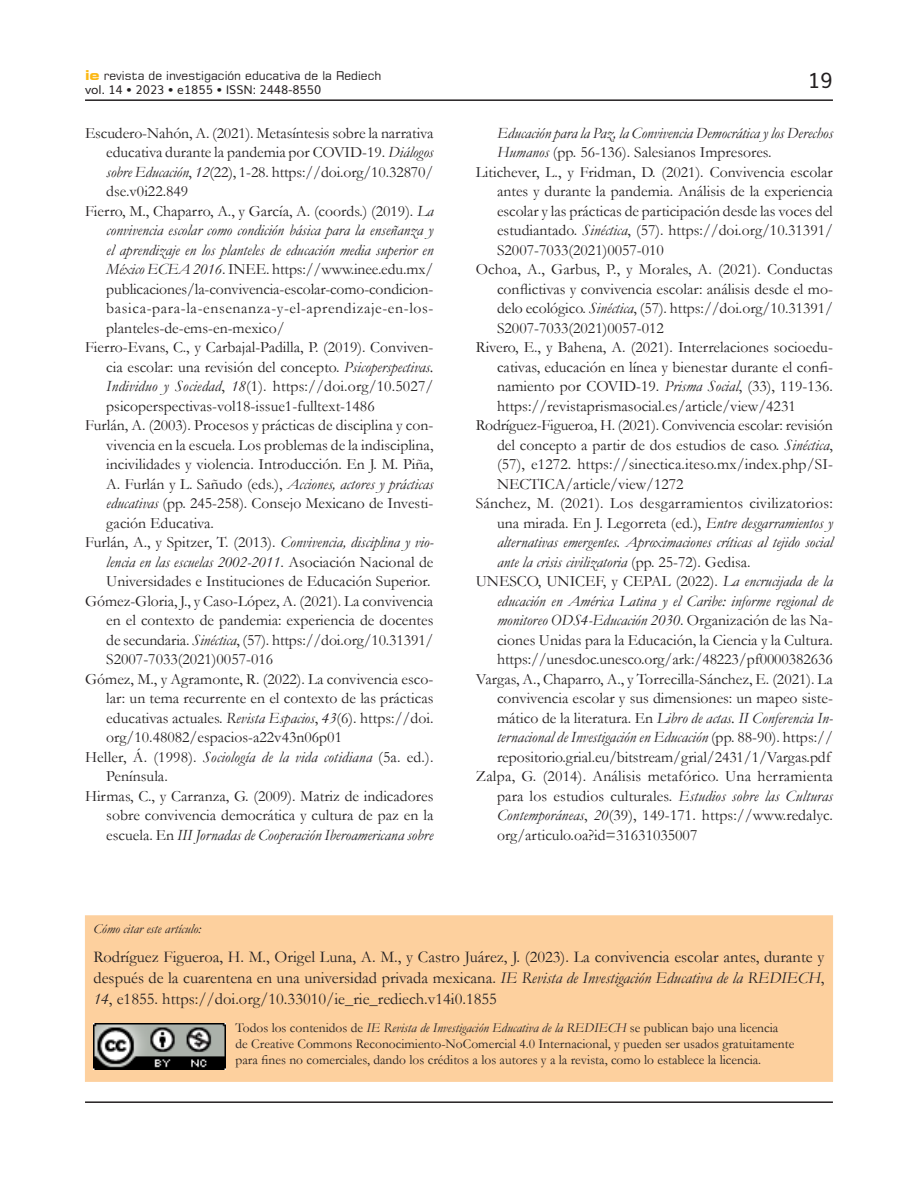
<style>
.page{position:relative;width:918px;height:1188px;background:#fff}
.page>*{position:absolute;margin:0;border:0;box-sizing:border-box;transform-origin:0 0}
.t1{font:21px "Muli";color:#231f20}
.Biblos{font:16.5px/21px "Garamond";color:#231f20;text-align:justify}
.Biblos-2{font:15.75px/19.5px "Garamond";color:#231f20;text-align:justify}
.Biblos-3{font:italic 15.75px/19.5px "Garamond";letter-spacing:-.005em;color:#231f20}
.Fechas-DOI{font:13.5px "Garamond";color:#231f20}
.Fechas-DOI-2{font:italic 13.5px "Garamond";color:#231f20}
.t2{font:12px "Square 721 BT";color:#231f20}
.t3{font:12px "Muli";color:#231f20}
.s1{font-weight:700;font-stretch:expanded;font-size:13.5px;color:#fcb814}
.s2{font-style:italic}
.s3{font-style:normal}
</style>
<div class="page">
<hr style="left:85px;top:99px;width:748px;height:2px;background:#231f20">
<hr style="left:85px;top:1101px;width:748px;height:2px;background:#231f20">
<div style="left:85px;top:915px;width:748px;height:167px;background:#fdd09e;border:1px solid #fdd09e"></div>
<img style="left:94px;top:1023px;width:132px;height:47px">
<p class="t2" style="left:85px;top:68px;width:298px"><span class="s1">ie</span> revista de investigación educativa de la Rediech</p>
<p class="t3" style="left:85px;top:80px;width:238px">vol. 14 • 2023 • e1855 • ISSN: 2448-8550</p>
<p class="Biblos-2" style="left:106px;top:123px;width:329px;text-indent:-21px">Escudero-Nahón, A. (2021). Metasíntesis sobre la narrativa educativa durante la pandemia por COVID-19. <span class="s2">Diálogos sobre Educación</span>, <span class="s2">12</span>(22), 1-28. https://doi.org/10.32870/ dse.v0i22.849</p>
<p class="Biblos-2" style="left:106px;top:201px;width:329px;text-indent:-21px">Fierro, M., Chaparro, A., y García, A. (coords.) (2019). <span class="s2">La convivencia escolar como condición básica para la enseñanza y el aprendizaje en los planteles de educación media superior en México ECEA 2016</span>. INEE. https://www.inee.edu.mx/ publicaciones/la-convivencia-escolar-como-condicion&shy;basica-para-la-ensenanza-y-el-aprendizaje-en-los&shy;planteles-de-ems-en-mexico/</p>
<p class="Biblos-2" style="left:106px;top:337px;width:329px;text-indent:-21px">Fierro-Evans, C., y Carbajal-Padilla, P. (2019). Conviven&shy;cia escolar: una revisión del concepto. <span class="s2">Psicoperspectivas.<br>Individuo y Sociedad</span>, <span class="s2">18</span>(1). https://doi.org/10.5027/ psicoperspectivas-vol18-issue1-fulltext-1486</p>
<p class="Biblos-2" style="left:106px;top:415px;width:329px;text-indent:-21px">Furlán, A. (2003). Procesos y prácticas de disciplina y con&shy;vivencia en la escuela. Los problemas de la indisciplina, incivilidades y violencia. Introducción. En J. M. Piña, A. Furlán y L. Sañudo (eds.), <span class="s2">Acciones, actores y prácticas educativas</span> (pp. 245-258). Consejo Mexicano de Investi&shy;gación Educativa.</p>
<p class="Biblos-2" style="left:106px;top:532px;width:329px;text-indent:-21px">Furlán, A., y Spitzer, T. (2013). <span class="s2">Convivencia, disciplina y vio&shy;lencia en las escuelas 2002-2011</span>. Asociación Nacional de Universidades e Instituciones de Educación Superior.</p>
<p class="Biblos-2" style="left:106px;top:591px;width:329px;text-indent:-21px">Gómez-Gloria, J., y Caso-López, A. (2021). La convivencia en el contexto de pandemia: experiencia de docentes de secundaria. <span class="s2">Sinéctica</span>, (57). https://doi.org/10.31391/ S2007-7033(2021)0057-016</p>
<p class="Biblos-2" style="left:106px;top:669px;width:329px;text-indent:-21px">Gómez, M., y Agramonte, R. (2022). La convivencia esco&shy;lar: un tema recurrente en el contexto de las prácticas educativas actuales. <span class="s2">Revista Espacios</span>, <span class="s2">43</span>(6). https://doi. org/10.48082/espacios-a22v43n06p01</p>
<p class="Biblos-2" style="left:106px;top:747px;width:329px;text-indent:-21px">Heller, Á. (1998). <span class="s2">Sociología de la vida cotidiana</span> (5a. ed.).<br>Península.</p>
<p class="Biblos-2" style="left:106px;top:786px;width:329px;text-indent:-21px">Hirmas, C., y Carranza, G. (2009). Matriz de indicadores sobre convivencia democrática y cultura de paz en la escuela. En <span class="s2">III Jornadas de Cooperación Iberoamericana sobre</span></p>
<h1 class="t1" style="left:808px;top:64px;width:27px">19</h1>
<p class="Biblos-3" style="left:497px;top:123px;width:337px">Educación para la Paz, la Convivencia Democrática y los Derechos<br>Humanos <span class="s3">(pp. 56-136). Salesianos Impresores.</span></p>
<p class="Biblos-2" style="left:497px;top:162px;width:337px;text-indent:-21px">Litichever, L., y Fridman, D. (2021). Convivencia escolar antes y durante la pandemia. Análisis de la experiencia escolar y las prácticas de participación desde las voces del estudiantado. <span class="s2">Sinéctica</span>, (57). https://doi.org/10.31391/ S2007-7033(2021)0057-010</p>
<p class="Biblos-2" style="left:497px;top:259px;width:337px;text-indent:-21px">Ochoa, A., Garbus, P., y Morales, A. (2021). Conductas conflictivas y convivencia escolar: análisis desde el mo&shy;delo ecológico. <span class="s2">Sinéctica</span>, (57). https://doi.org/10.31391/ S2007-7033(2021)0057-012</p>
<p class="Biblos-2" style="left:497px;top:337px;width:337px;text-indent:-21px">Rivero, E., y Bahena, A. (2021). Interrelaciones socioedu&shy;cativas, educación en línea y bienestar durante el confi&shy;namiento por COVID-19. <span class="s2">Prisma Social</span>, (33), 119-136. https://revistaprismasocial.es/article/view/4231</p>
<p class="Biblos-2" style="left:497px;top:415px;width:337px;text-indent:-21px">Rodríguez-Figueroa, H. (2021). Convivencia escolar: revisión del concepto a partir de dos estudios de caso. <span class="s2">Sinéctica</span>, (57), e1272. https://sinectica.iteso.mx/index.php/SI-NECTICA/article/view/1272</p>
<p class="Biblos-3" style="left:497px;top:493px;width:337px;text-align:justify;text-indent:-21px"><span class="s3">Sánchez, M. (2021). Los desgarramientos civilizatorios: una mirada. En J. Legorreta (ed.),</span> Entre desgarramientos y alternativas emergentes. Aproximaciones críticas al tejido social ante la crisis civilizatoria <span class="s3">(pp. 25-72). Gedisa.</span></p>
<p class="Biblos-2" style="left:497px;top:571px;width:337px;text-indent:-21px">UNESCO, UNICEF, y CEPAL (2022). <span class="s2">La encrucijada de la educación en América Latina y el Caribe: informe regional de monitoreo ODS4-Educación 2030</span>. Organización de las Na&shy;ciones Unidas para la Educación, la Ciencia y la Cultura. https://unesdoc.unesco.org/ark:/48223/pf0000382636</p>
<p class="Biblos-2" style="left:497px;top:669px;width:338px;text-indent:-21px">Vargas, A., Chaparro, A., y Torrecilla-Sánchez, E. (2021). La convivencia escolar y sus dimensiones: un mapeo siste&shy;mático de la literatura. En <span class="s2">Libro de actas. II Conferencia In&shy;ternacional de Investigación en Educación</span> (pp. 88-90). https:// repositorio.grial.eu/bitstream/grial/2431/1/Vargas.pdf</p>
<p class="Biblos-2" style="left:497px;top:766px;width:337px;text-indent:-21px">Zalpa, G. (2014). Análisis metafórico. Una herramienta para los estudios culturales. <span class="s2">Estudios sobre las Culturas Contemporáneas</span>, <span class="s2">20</span>(39), 149-171. https://www.redalyc. org/articulo.oa?id=31631035007</p>
<p class="Fechas-DOI-2" style="left:94px;top:919px;width:109px">Cómo citar este artículo:</p>
<p class="Biblos" style="left:94px;top:946px;width:732px">Rodríguez Figueroa, H. M., Origel Luna, A. M., y Castro Juárez, J. (2023). La convivencia escolar antes, durante y después de la cuarentena en una universidad privada mexicana. <span class="s2">IE Revista de Investigación Educativa de la REDIECH</span>, <span class="s2">14</span>, e1855. https://doi.org/10.33010/ie_rie_rediech.v14i0.1855</p>
<p class="Fechas-DOI" style="left:236px;top:1019px;width:544px">Todos los contenidos de <span class="s2">IE Revista de Investigación Educativa de la REDIECH</span> se publican bajo una licencia</p>
<p class="Fechas-DOI" style="left:236px;top:1035px;width:560px">de Creative Commons Reconocimiento-NoComercial 4.0 Internacional, y pueden ser usados gratuitamente</p>
<p class="Fechas-DOI" style="left:236px;top:1051px;width:527px">para fines no comerciales, dando los créditos a los autores y a la revista, como lo establece la licencia.</p>
</div>
